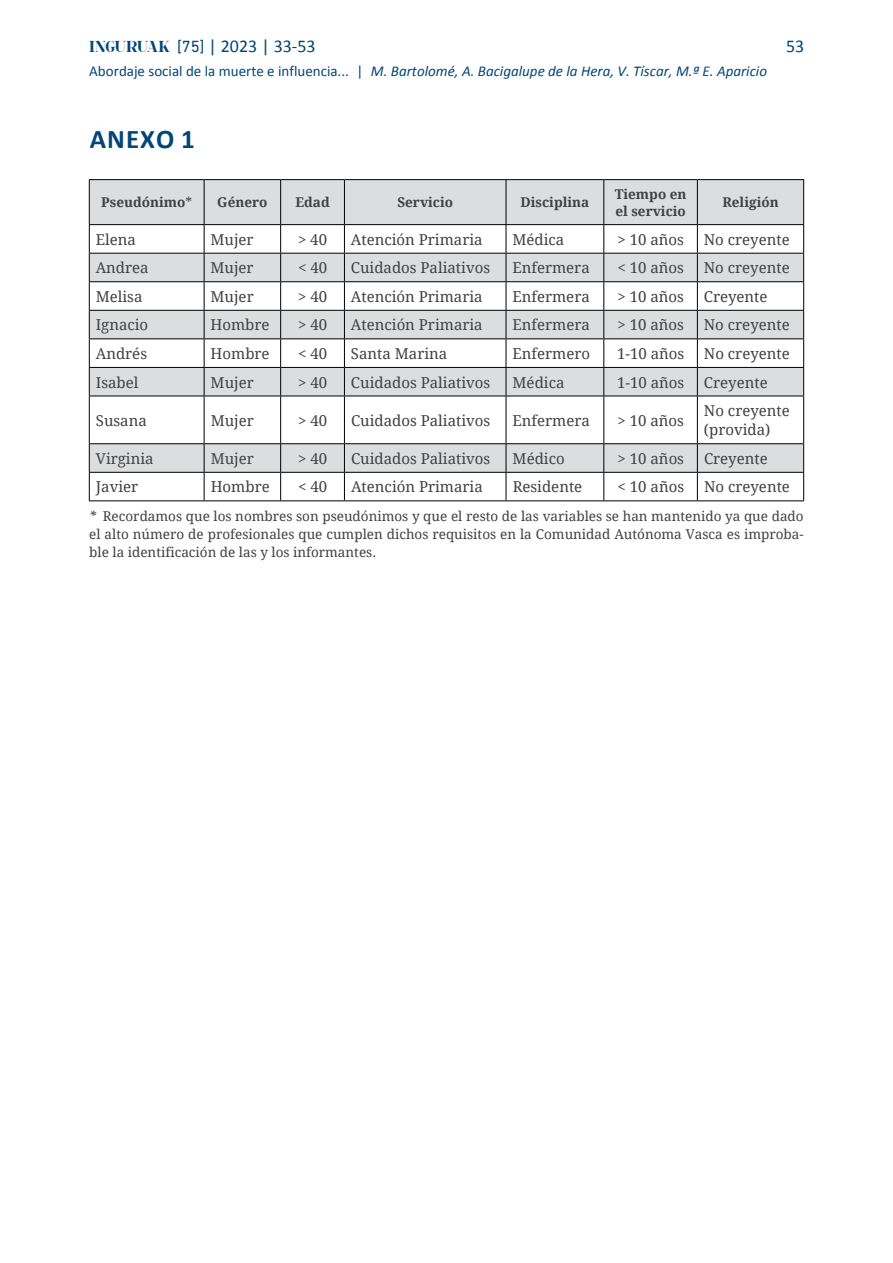
<style>
.page{position:relative;width:893px;height:1263px;background:#fff}
.page>*{position:absolute;margin:0;border:0;box-sizing:border-box;transform-origin:0 0}
.t1{font:700 27px "Calibri";letter-spacing:.04em;color:#004776}
.t2{font:18px "Calibri";color:#004776}
.t3{font:15px/19.2px "Droid Serif";color:#414042}
.t4{font:italic 15px "Calibri";color:#004776}
.t5{font:13.5px/17.5px "Droid Serif";color:#414042;text-align:justify}
.t6{font:700 13.5px/17.5px "Droid Serif";color:#414042}
.s1{font-family:"spinwerad";font-weight:700;font-size:16.5px}
.s2{font-family:"DIN Next LT Pro";font-size:16.5px}
.s3{font-style:normal}
.s4{font-weight:400}
.s5{font-style:italic}
</style>
<div class="page">
<svg style="left:90px;top:397px;width:713px;height:75px"></svg>
<hr style="left:89px;top:396px;width:115px;height:1px;background:#000">
<hr style="left:204px;top:396px;width:77px;height:1px;background:#000">
<hr style="left:204px;top:396px;width:1px;height:47px;background:#000">
<hr style="left:281px;top:396px;width:63px;height:1px;background:#000">
<hr style="left:280px;top:396px;width:1px;height:47px;background:#000">
<hr style="left:344px;top:396px;width:162px;height:1px;background:#000">
<hr style="left:344px;top:396px;width:1px;height:47px;background:#000">
<hr style="left:506px;top:396px;width:98px;height:1px;background:#000">
<hr style="left:506px;top:396px;width:1px;height:47px;background:#000">
<hr style="left:604px;top:396px;width:93px;height:1px;background:#000">
<hr style="left:603px;top:396px;width:1px;height:47px;background:#000">
<hr style="left:697px;top:396px;width:107px;height:1px;background:#000">
<hr style="left:697px;top:396px;width:1px;height:47px;background:#000">
<hr style="left:89px;top:443px;width:115px;height:1px;background:#000">
<hr style="left:204px;top:443px;width:77px;height:1px;background:#000">
<hr style="left:281px;top:443px;width:63px;height:1px;background:#000">
<hr style="left:344px;top:443px;width:162px;height:1px;background:#000">
<hr style="left:506px;top:443px;width:98px;height:1px;background:#000">
<hr style="left:604px;top:443px;width:93px;height:1px;background:#000">
<hr style="left:697px;top:443px;width:107px;height:1px;background:#000">
<hr style="left:89px;top:472px;width:115px;height:1px;background:#000">
<hr style="left:204px;top:472px;width:77px;height:1px;background:#000">
<svg style="left:204px;top:444px;width:1px;height:56px"></svg>
<hr style="left:281px;top:472px;width:63px;height:1px;background:#000">
<svg style="left:280px;top:444px;width:1px;height:56px"></svg>
<hr style="left:344px;top:472px;width:162px;height:1px;background:#000">
<svg style="left:344px;top:444px;width:1px;height:56px"></svg>
<hr style="left:506px;top:472px;width:98px;height:1px;background:#000">
<svg style="left:506px;top:444px;width:1px;height:56px"></svg>
<hr style="left:604px;top:472px;width:93px;height:1px;background:#000">
<svg style="left:603px;top:444px;width:1px;height:56px"></svg>
<hr style="left:697px;top:472px;width:107px;height:1px;background:#000">
<svg style="left:697px;top:444px;width:1px;height:56px"></svg>
<svg style="left:89px;top:180px;width:715px;height:216px"></svg>
<hr style="left:89px;top:396px;width:1px;height:47px;background:#000">
<hr style="left:803px;top:396px;width:1px;height:47px;background:#000">
<svg style="left:89px;top:444px;width:1px;height:56px"></svg>
<svg style="left:803px;top:444px;width:1px;height:56px"></svg>
<hr style="left:89px;top:500px;width:115px;height:1px;background:#000">
<hr style="left:204px;top:500px;width:77px;height:1px;background:#000">
<hr style="left:281px;top:500px;width:63px;height:1px;background:#000">
<hr style="left:344px;top:500px;width:162px;height:1px;background:#000">
<hr style="left:506px;top:500px;width:98px;height:1px;background:#000">
<hr style="left:604px;top:500px;width:93px;height:1px;background:#000">
<hr style="left:697px;top:500px;width:107px;height:1px;background:#000">
<hr style="left:89px;top:179px;width:115px;height:1px;background:#000">
<hr style="left:89px;top:180px;width:1px;height:44px;background:#000">
<hr style="left:204px;top:179px;width:77px;height:1px;background:#000">
<hr style="left:281px;top:179px;width:63px;height:1px;background:#000">
<hr style="left:344px;top:179px;width:162px;height:1px;background:#000">
<hr style="left:506px;top:179px;width:98px;height:1px;background:#000">
<hr style="left:604px;top:179px;width:93px;height:1px;background:#000">
<hr style="left:697px;top:179px;width:107px;height:1px;background:#000">
<hr style="left:803px;top:180px;width:1px;height:44px;background:#000">
<hr style="left:89px;top:224px;width:115px;height:1px;background:#000">
<hr style="left:204px;top:224px;width:77px;height:1px;background:#000">
<hr style="left:281px;top:224px;width:63px;height:1px;background:#000">
<hr style="left:344px;top:224px;width:162px;height:1px;background:#000">
<hr style="left:506px;top:224px;width:98px;height:1px;background:#000">
<hr style="left:604px;top:224px;width:93px;height:1px;background:#000">
<hr style="left:697px;top:224px;width:107px;height:1px;background:#000">
<p class="t2" style="left:89px;top:34px;width:228px"><span class="s1">INGURUAK</span> <span class="s2">[75]</span> | 2023 | 33-53</p>
<p class="t4" style="left:89px;top:61px;width:679px"><span class="s3">Abordaje social de la muerte e influencia... |</span> M. Bartolomé, A. Bacigalupe de la Hera, V. Tíscar, M.ª E. Aparicio</p>
<p class="t2" style="left:786px;top:34px;width:20px">53</p>
<h1 class="t1" style="left:90px;top:122px;width:106px">ANEXO 1</h1>
<p class="t6" style="left:101px;top:193px;width:93px">Pseudónimo<span class="s4">*</span></p>
<p class="t6" style="left:217px;top:193px;width:52px">Género</p>
<p class="t6" style="left:295px;top:193px;width:36px">Edad</p>
<p class="t6" style="left:397px;top:193px;width:57px">Servicio</p>
<p class="t6" style="left:520px;top:193px;width:70px">Disciplina</p>
<p class="t6" style="left:615px;top:184px;width:73px">Tiempo en el servicio</p>
<p class="t6" style="left:722px;top:193px;width:58px">Religión</p>
<p class="t3" style="left:96px;top:229px;width:42px">Elena</p>
<p class="t3" style="left:210px;top:229px;width:45px">Mujer</p>
<p class="t3" style="left:298px;top:229px;width:31px">&gt; 40</p>
<p class="t3" style="left:351px;top:229px;width:133px">Atención Primaria</p>
<p class="t3" style="left:512px;top:229px;width:53px">Médica</p>
<p class="t3" style="left:617px;top:229px;width:68px">&gt; 10 años</p>
<p class="t3" style="left:704px;top:229px;width:87px">No creyente</p>
<p class="t3" style="left:96px;top:258px;width:54px">Andrea</p>
<p class="t3" style="left:211px;top:258px;width:45px">Mujer</p>
<p class="t3" style="left:298px;top:258px;width:31px">&lt; 40</p>
<p class="t3" style="left:351px;top:258px;width:141px">Cuidados Paliativos</p>
<p class="t3" style="left:512px;top:258px;width:79px">Enfermera</p>
<p class="t3" style="left:617px;top:258px;width:68px">&lt; 10 años</p>
<p class="t3" style="left:704px;top:258px;width:87px">No creyente</p>
<p class="t3" style="left:96px;top:286px;width:48px">Melisa</p>
<p class="t3" style="left:211px;top:286px;width:45px">Mujer</p>
<p class="t3" style="left:298px;top:286px;width:31px">&gt; 40</p>
<p class="t3" style="left:351px;top:286px;width:133px">Atención Primaria</p>
<p class="t3" style="left:512px;top:286px;width:79px">Enfermera</p>
<p class="t3" style="left:617px;top:286px;width:68px">&gt; 10 años</p>
<p class="t3" style="left:704px;top:286px;width:65px">Creyente</p>
<p class="t3" style="left:96px;top:315px;width:54px">Ignacio</p>
<p class="t3" style="left:211px;top:315px;width:61px">Hombre</p>
<p class="t3" style="left:298px;top:315px;width:31px">&gt; 40</p>
<p class="t3" style="left:351px;top:315px;width:133px">Atención Primaria</p>
<p class="t3" style="left:512px;top:315px;width:79px">Enfermera</p>
<p class="t3" style="left:617px;top:315px;width:68px">&gt; 10 años</p>
<p class="t3" style="left:704px;top:315px;width:87px">No creyente</p>
<p class="t3" style="left:96px;top:344px;width:53px">Andrés</p>
<p class="t3" style="left:211px;top:344px;width:61px">Hombre</p>
<p class="t3" style="left:298px;top:344px;width:31px">&lt; 40</p>
<p class="t3" style="left:351px;top:344px;width:98px">Santa Marina</p>
<p class="t3" style="left:513px;top:344px;width:79px">Enfermero</p>
<p class="t3" style="left:617px;top:344px;width:69px">1-10 años</p>
<p class="t3" style="left:704px;top:344px;width:87px">No creyente</p>
<p class="t3" style="left:96px;top:372px;width:44px">Isabel</p>
<p class="t3" style="left:211px;top:372px;width:45px">Mujer</p>
<p class="t3" style="left:298px;top:372px;width:31px">&gt; 40</p>
<p class="t3" style="left:351px;top:372px;width:141px">Cuidados Paliativos</p>
<p class="t3" style="left:513px;top:372px;width:53px">Médica</p>
<p class="t3" style="left:617px;top:372px;width:69px">1-10 años</p>
<p class="t3" style="left:704px;top:372px;width:65px">Creyente</p>
<p class="t3" style="left:96px;top:410px;width:53px">Susana</p>
<p class="t3" style="left:211px;top:410px;width:45px">Mujer</p>
<p class="t3" style="left:298px;top:410px;width:31px">&gt; 40</p>
<p class="t3" style="left:351px;top:410px;width:141px">Cuidados Paliativos</p>
<p class="t3" style="left:513px;top:410px;width:79px">Enfermera</p>
<p class="t3" style="left:618px;top:410px;width:68px">&gt; 10 años</p>
<p class="t3" style="left:704px;top:401px;width:87px">No creyente (provida)</p>
<p class="t3" style="left:96px;top:448px;width:59px">Virginia</p>
<p class="t3" style="left:211px;top:448px;width:45px">Mujer</p>
<p class="t3" style="left:298px;top:448px;width:31px">&gt; 40</p>
<p class="t3" style="left:351px;top:448px;width:141px">Cuidados Paliativos</p>
<p class="t3" style="left:513px;top:448px;width:54px">Médico</p>
<p class="t3" style="left:618px;top:448px;width:68px">&gt; 10 años</p>
<p class="t3" style="left:704px;top:448px;width:65px">Creyente</p>
<p class="t3" style="left:96px;top:477px;width:44px">Javier</p>
<p class="t3" style="left:211px;top:477px;width:61px">Hombre</p>
<p class="t3" style="left:298px;top:477px;width:31px">&lt; 40</p>
<p class="t3" style="left:351px;top:477px;width:133px">Atención Primaria</p>
<p class="t3" style="left:513px;top:477px;width:71px">Residente</p>
<p class="t3" style="left:618px;top:477px;width:68px">&lt; 10 años</p>
<p class="t3" style="left:704px;top:477px;width:87px">No creyente</p>
<p class="t5" style="left:89px;top:507px;width:716px"><span class="s5">*</span> Recordamos que los nombres son pseudónimos y que el resto de las variables se han mantenido ya que dado el alto número de profesionales que cumplen dichos requisitos en la Comunidad Autónoma Vasca es improba&shy;ble la identificación de las y los informantes.</p>
</div>
